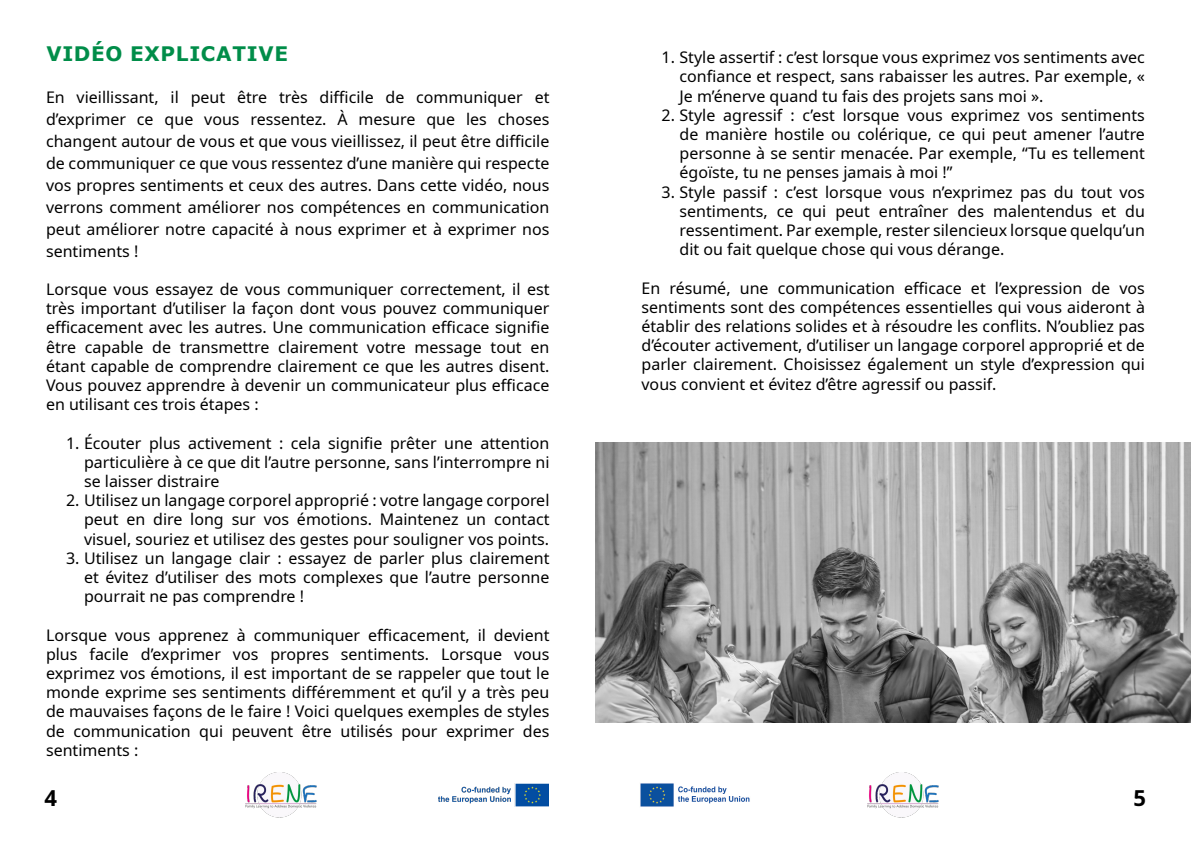
<style>
.page{position:relative;width:1191px;height:842px;background:#fff}
.page>*{position:absolute;margin:0;border:0;box-sizing:border-box;transform-origin:0 0}
.t1{font:700 22px "Noto Sans";color:#000}
.t2{font:700 20px "Verdana";letter-spacing:.035em;color:#008d49}
.t3{font:16px/19.2px "Noto Sans";color:#000;text-align:justify}
</style>
<div class="page">
<img style="left:245px;top:772px;width:72px;height:46px">
<img style="left:867px;top:772px;width:72px;height:46px">
<img style="left:438px;top:783px;width:110px;height:24px">
<img style="left:640px;top:783px;width:110px;height:24px">
<img style="left:595px;top:442px;width:596px;height:280px">
<p class="t2" style="left:46px;top:40px;width:243px">VIDÉO EXPLICATIVE</p>
<p class="t3" style="left:46px;top:86px;width:505px;line-height:22px">En vieillissant, il peut être très difficile de communiquer et d’exprimer ce que vous ressentez. À mesure que les choses changent autour de vous et que vous vieillissez, il peut être difficile de communiquer ce que vous ressentez d’une manière qui respecte vos propres sentiments et ceux des autres. Dans cette vidéo, nous verrons comment améliorer nos compétences en communication peut améliorer notre capacité à nous exprimer et à exprimer nos sentiments !</p>
<p class="t3" style="left:46px;top:280px;width:505px">Lorsque vous essayez de vous communiquer correctement, il est très important d’utiliser la façon dont vous pouvez communiquer efficacement avec les autres. Une communication efficace signifie être capable de transmettre clairement votre message tout en étant capable de comprendre clairement ce que les autres disent.<br>Vous pouvez apprendre à devenir un communicateur plus efficace en utilisant ces trois étapes :</p>
<p class="t3" style="left:84px;top:433px;width:467px;text-indent:-18px">1. Écouter plus activement : cela signifie prêter une attention particulière à ce que dit l’autre personne, sans l’interrompre ni se laisser distraire</p>
<p class="t3" style="left:84px;top:491px;width:467px;text-indent:-18px">2. Utilisez un langage corporel approprié : votre langage corporel peut en dire long sur vos émotions. Maintenez un contact visuel, souriez et utilisez des gestes pour souligner vos points.</p>
<p class="t3" style="left:84px;top:549px;width:467px;text-indent:-18px">3. Utilisez un langage clair : essayez de parler plus clairement et évitez d’utiliser des mots complexes que l’autre personne pourrait ne pas comprendre !</p>
<p class="t3" style="left:46px;top:625px;width:505px">Lorsque vous apprenez à communiquer efficacement, il devient plus facile d’exprimer vos propres sentiments. Lorsque vous exprimez vos émotions, il est important de se rappeler que tout le monde exprime ses sentiments différemment et qu’il y a très peu de mauvaises façons de le faire ! Voici quelques exemples de styles de communication qui peuvent être utilisés pour exprimer des sentiments :</p>
<p class="t3" style="left:679px;top:48px;width:467px;text-indent:-18px">1. Style assertif : c’est lorsque vous exprimez vos sentiments avec confiance et respect, sans rabaisser les autres. Par exemple, « Je m’énerve quand tu fais des projets sans moi ».</p>
<p class="t3" style="left:679px;top:106px;width:467px;text-indent:-18px">2. Style agressif : c’est lorsque vous exprimez vos sentiments de manière hostile ou colérique, ce qui peut amener l’autre personne à se sentir menacée. Par exemple, “Tu es tellement égoïste, tu ne penses jamais à moi !”</p>
<p class="t3" style="left:679px;top:182px;width:467px;text-indent:-18px">3. Style passif : c’est lorsque vous n’exprimez pas du tout vos sentiments, ce qui peut entraîner des malentendus et du ressentiment. Par exemple, rester silencieux lorsque quelqu’un dit ou fait quelque chose qui vous dérange.</p>
<p class="t3" style="left:641px;top:278px;width:505px">En résumé, une communication efficace et l’expression de vos sentiments sont des compétences essentielles qui vous aideront à établir des relations solides et à résoudre les conflits. N’oubliez pas d’écouter activement, d’utiliser un langage corporel approprié et de parler clairement. Choisissez également un style d’expression qui vous convient et évitez d’être agressif ou passif.</p>
<h1 class="t1" style="left:44px;top:782px;width:14px">4</h1>
<h1 class="t1" style="left:1133px;top:782px;width:14px">5</h1>
</div>
